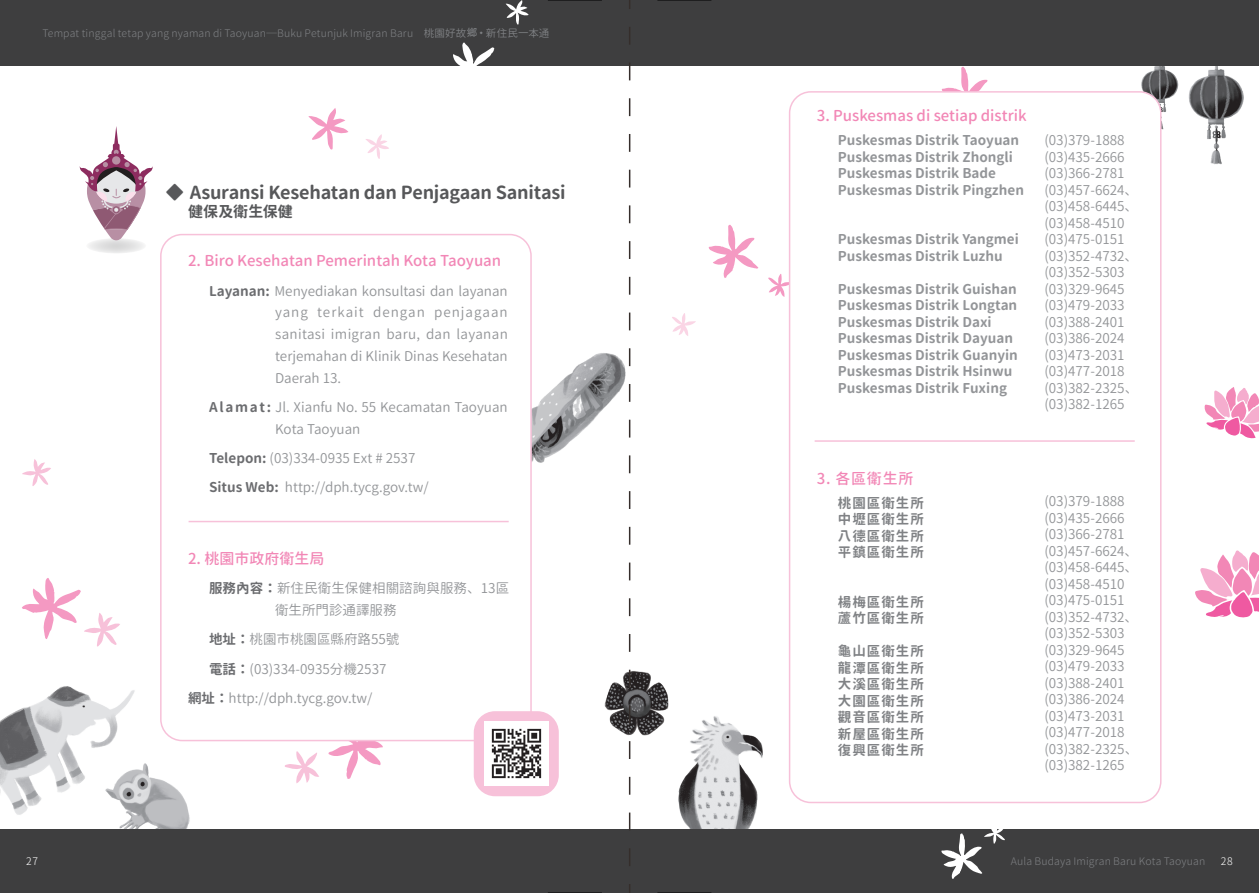
<style>
.page{position:relative;width:1259px;height:893px;background:#fff}
.page>*{position:absolute;margin:0;border:0;box-sizing:border-box;transform-origin:0 0}
.t1{font:700 18px "Gen Jyuu Gothic";letter-spacing:-.015em;color:#57585a}
.t2{font:500 15px "Gen Jyuu Gothic";color:#f287b6}
.t3{font:700 15px "Gen Jyuu Gothic";letter-spacing:.005em;color:#57585a}
.t4{font:13.5px/16.5px "Gen Jyuu Gothic";color:#939598}
.t5{font:700 13.5px/16.5px "Gen Jyuu Gothic";color:#939598}
.t6{font:700 13.5px/16.5px "Gen Jyuu Gothic";letter-spacing:.075em;color:#808285;text-align:justify}
.t7{font:300 10.5px "Gen Jyuu Gothic";letter-spacing:.015em;color:#808285}
.t8{font:300 10.5px "Gen Jyuu Gothic";color:#fff}
.s1{font-weight:400}
.s2{font-family:"jf openhuninn 1.0";font-weight:400}
.s3{font-weight:700;color:#6c6d70}
</style>
<div class="page">
<img style="left:0;top:66px;width:1254px;height:763px">
<img style="left:861px;top:803px;width:239px;height:26px">
<div style="left:0;top:829px;width:1259px;height:64px;background:#3e3e3f"></div>
<div style="left:0;top:0;width:1259px;height:66px;background:#3e3e3f"></div>
<svg style="left:22px;top:578px;width:98px;height:68px"></svg>
<svg style="left:22px;top:459px;width:29px;height:27px"></svg>
<svg style="left:941px;top:824px;width:64px;height:55px"></svg>
<svg style="left:708px;top:225px;width:50px;height:53px"></svg>
<svg style="left:672px;top:313px;width:24px;height:23px"></svg>
<svg style="left:768px;top:274px;width:21px;height:23px"></svg>
<svg style="left:365px;top:134px;width:24px;height:25px"></svg>
<svg style="left:308px;top:108px;width:40px;height:42px"></svg>
<svg style="left:328px;top:741px;width:55px;height:38px"></svg>
<svg style="left:285px;top:751px;width:34px;height:32px"></svg>
<svg style="left:446px;top:42px;width:50px;height:53px"></svg>
<svg style="left:506px;top:0;width:23px;height:25px"></svg>
<svg style="left:1195px;top:550px;width:64px;height:68px"></svg>
<svg style="left:1204px;top:387px;width:55px;height:51px"></svg>
<svg style="left:941px;top:67px;width:50px;height:24px"></svg>
<div style="left:161px;top:235px;width:370px;height:505px;background:#fff;border-radius:21px"></div>
<div style="left:160px;top:234px;width:372px;height:507px;border:2px solid #f7c1d9;border-radius:21px"></div>
<div style="left:474px;top:711px;width:85px;height:85px;background:#f7c1d9;border-radius:21px"></div>
<img style="left:484px;top:722px;width:64px;height:64px">
<svg style="left:86px;top:238px;width:60px;height:16px"></svg>
<svg style="left:79px;top:126px;width:74px;height:114px"></svg>
<hr style="left:189px;top:521px;width:320px;height:1px;background:#f7c1d9">
<div style="left:789px;top:92px;width:371px;height:710px;background:#fff;border-radius:21px"></div>
<div style="left:789px;top:91px;width:372px;height:712px;border:2px solid #f7c1d9;border-radius:21px"></div>
<hr style="left:814px;top:440px;width:320px;height:2px;background:#f7c1d9">
<svg style="left:629px;top:27px;width:1px;height:839px"></svg>
<hr style="left:548px;top:0;width:54px;height:1px;background:#000">
<hr style="left:548px;top:892px;width:54px;height:1px;background:#000">
<hr style="left:657px;top:0;width:54px;height:1px;background:#000">
<hr style="left:657px;top:892px;width:54px;height:1px;background:#000">
<p class="t7" style="left:42px;top:25px;width:508px">Tempat tinggal tetap yang nyaman di Taoyuan─Buku Petunjuk Imigran Baru <span class="s1">桃園好故</span><span class="s2">鄉</span> <sup>◆</sup> <span class="s1">新住民一本通</span></p>
<h1 class="t1" style="left:166px;top:179px;width:401px">◆ Asuransi Kesehatan dan Penjagaan Sanitasi</h1>
<p class="t3" style="left:188px;top:200px;width:106px">健保及衛生保健</p>
<p class="t2" style="left:188px;top:250px;width:315px">2. Biro Kesehatan Pemerintah Kota Taoyuan</p>
<p class="t4" style="left:275px;top:280px;width:234px;line-height:21.8px;text-align:justify;text-indent:-66px"><span class="s3">Layanan:</span> Menyediakan konsultasi dan layanan yang terkait dengan penjagaan sanitasi imigran baru, dan layanan terjemahan di Klinik Dinas Kesehatan Daerah 13.</p>
<p class="t4" style="left:275px;top:396px;width:234px;line-height:21.8px;text-indent:-66px"><span class="s3">Alamat :</span> Jl. Xianfu No. 55 Kecamatan Taoyuan<br>Kota Taoyuan</p>
<p class="t4" style="left:209px;top:443px;width:221px;line-height:29.2px"><span class="s3">Telepon:</span> (03)334-0935 Ext # 2537<br><span class="s3">Situs Web:</span> http://dph.tycg.gov.tw/</p>
<p class="t2" style="left:188px;top:548px;width:138px">2. 桃園市政府衛生局</p>
<p class="t4" style="left:275px;top:577px;width:236px;line-height:21.8px;text-indent:-66px"><span class="s3">服務內容：</span>新住民衛生保健相關諮詢與服務、13區衛生所門診通譯服務</p>
<p class="t4" style="left:209px;top:631px;width:192px"><span class="s3">地址：</span>桃園市桃園區縣府路55號</p>
<p class="t4" style="left:209px;top:660px;width:179px"><span class="s3">電話：</span>(03)334-0935分機2537</p>
<p class="t4" style="left:188px;top:689px;width:186px"><span class="s3">網址：</span>http://dph.tycg.gov.tw/</p>
<p class="t2" style="left:817px;top:105px;width:211px">3. Puskesmas di setiap distrik</p>
<p class="t5" style="left:838px;top:132px;width:188px">Puskesmas Distrik Taoyuan<br>Puskesmas Distrik Zhongli<br>Puskesmas Distrik Bade<br>Puskesmas Distrik Pingzhen</p>
<p class="t5" style="left:838px;top:231px;width:182px">Puskesmas Distrik Yangmei<br>Puskesmas Distrik Luzhu</p>
<p class="t5" style="left:838px;top:280px;width:181px">Puskesmas Distrik Guishan<br>Puskesmas Distrik Longtan<br>Puskesmas Distrik Daxi<br>Puskesmas Distrik Dayuan<br>Puskesmas Distrik Guanyin<br>Puskesmas Distrik Hsinwu<br>Puskesmas Distrik Fuxing</p>
<p class="t4" style="left:1044px;top:132px;width:95px">(03)379-1888 (03)435-2666 (03)366-2781 (03)457-6624、(03)458-6445、(03)458-4510 (03)475-0151 (03)352-4732、(03)352-5303 (03)329-9645 (03)479-2033 (03)388-2401 (03)386-2024 (03)473-2031 (03)477-2018 (03)382-2325、(03)382-1265</p>
<p class="t2" style="left:817px;top:467px;width:98px">3. 各區衛生所</p>
<p class="t6" style="left:838px;top:494px;width:88px">桃園區衛生所中壢區衛生所八德區衛生所平鎮區衛生所</p>
<p class="t6" style="left:838px;top:593px;width:88px">楊梅區衛生所蘆竹區衛生所</p>
<p class="t6" style="left:838px;top:643px;width:88px">龜山區衛生所龍潭區衛生所大溪區衛生所大園區衛生所觀音區衛生所新屋區衛生所復興區衛生所</p>
<p class="t4" style="left:1044px;top:493px;width:95px">(03)379-1888 (03)435-2666 (03)366-2781 (03)457-6624、(03)458-6445、(03)458-4510 (03)475-0151 (03)352-4732、(03)352-5303 (03)329-9645 (03)479-2033 (03)388-2401 (03)386-2024 (03)473-2031 (03)477-2018 (03)382-2325、(03)382-1265</p>
<p class="t8" style="left:26px;top:854px;width:13px">27</p>
<p class="t7" style="left:1011px;top:854px;width:196px">Aula Budaya Imigran Baru Kota Taoyuan</p>
<p class="t8" style="left:1220px;top:854px;width:13px">28</p>
</div>
